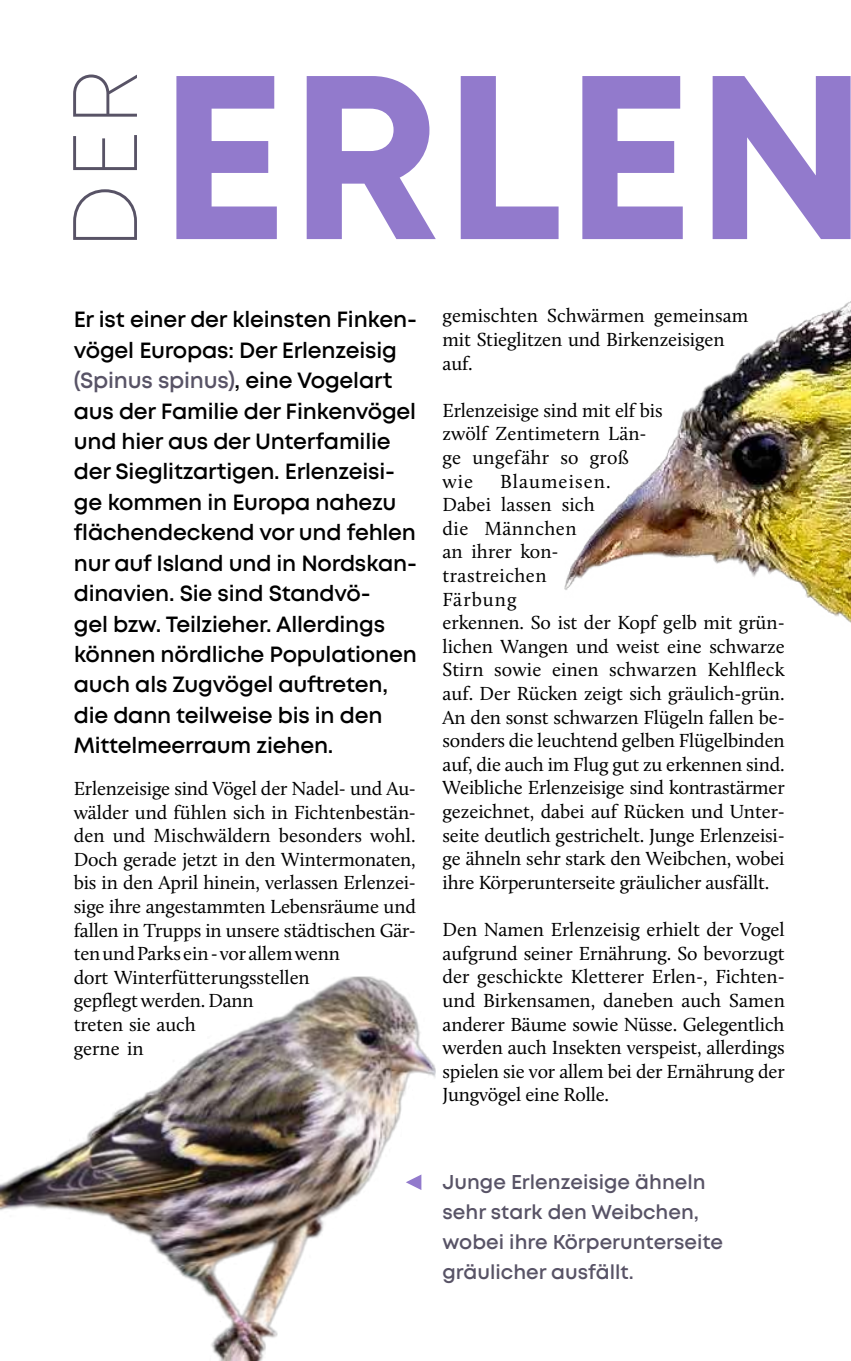
<style>
.page{position:relative;width:851px;height:1361px;background:#fff}
.page>*{position:absolute;margin:0;border:0;box-sizing:border-box;transform-origin:0 0}
.t1{font:700 232.8px "Mont";color:#927acc}
.t2{font:200 91.2px "Mont";color:#585366}
.t3{font:600 22px/30.4px "Mont";letter-spacing:-.01em;color:#000}
.t4{font:600 20px/30px "Mont";color:#585366}
.t5{font:19.6px/23.6px "Calluna";letter-spacing:-.01em;color:#000}
.s1{color:#585366}
</style>
<div class="page">
<img style="left:564px;top:302px;width:286px;height:320px">
<img style="left:0;top:976px;width:436px;height:385px">
<svg style="left:406px;top:1174px;width:15px;height:16px"></svg>
<h2 class="t2" style="left:49px;top:249px;width:182px;rotate:-90deg">DER</h2>
<h1 class="t1" style="left:158px;top:6px;width:712px">ERLEN</h1>
<p class="t3" style="left:74px;top:304px;width:345px">Er ist einer der kleinsten Finken-</p>
<p class="t3" style="left:74px;top:335px;width:344px">vögel Europas: Der Erlenzeisig <span class="s1">(Spinus spinus)</span>, eine Vogelart aus der Familie der Finkenvögel und hier aus der Unterfamilie der Sieglitzartigen. Erlenzeisi&shy;ge kommen in Europa nahezu flächendeckend vor und fehlen nur auf Island und in Nordskan&shy;dinavien. Sie sind Standvö-<br>gel bzw. Teilzieher. Allerdings können nördliche Populationen auch als Zugvögel auftreten, die dann teilweise bis in den<br>Mittelmeerraum ziehen.</p>
<p class="t5" style="left:74px;top:776px;width:344px">Erlenzeisige sind Vögel der Nadel- und Au&shy;wälder und fühlen sich in Fichtenbestän&shy;den und Mischwäldern besonders wohl.<br>Doch gerade jetzt in den Wintermonaten, bis in den April hinein, verlassen Erlenzei&shy;sige ihre angestammten Lebensräume und fallen in Trupps in unsere städtischen Gär&shy;ten und Parks ein - vor allem wenn<br>dort Winterfütterungsstellen<br>gepflegt werden. Dann<br>treten sie auch<br>gerne in</p>
<p class="t5" style="left:442px;top:304px;width:307px">gemischten Schwärmen gemeinsam mit Stieglitzen und Birkenzeisigen auf.</p>
<p class="t5" style="left:442px;top:398px;width:221px">Erlenzeisige sind mit elf bis zwölf Zentimetern Län&shy;ge ungefähr so groß wie</p>
<p class="t5" style="left:442px;top:469px;width:344px;text-indent:58px">Blaumeisen.<br>Dabei lassen sich<br>die Männchen<br>an ihrer kon-<br>trastreichen<br>Färbung<br>erkennen. So ist der Kopf gelb mit grün&shy;lichen Wangen und weist eine schwarze<br>Stirn sowie einen schwarzen Kehlfleck auf. Der Rücken zeigt sich gräulich-grün.<br>An den sonst schwarzen Flügeln fallen be&shy;sonders die leuchtend gelben Flügelbinden auf, die auch im Flug gut zu erkennen sind.<br>Weibliche Erlenzeisige sind kontrastärmer gezeichnet, dabei auf Rücken und Unter&shy;seite deutlich gestrichelt. Junge Erlenzeisi&shy;ge ähneln sehr stark den Weibchen, wobei ihre Körperunterseite gräulicher ausfällt.</p>
<p class="t5" style="left:442px;top:917px;width:344px;text-align:justify">Den Namen Erlenzeisig erhielt der Vogel aufgrund seiner Ernährung. So bevorzugt der geschickte Kletterer Erlen-, Fichten&shy;und Birkensamen, daneben auch Samen anderer Bäume sowie Nüsse. Gelegentlich werden auch Insekten verspeist, allerdings spielen sie vor allem bei der Ernährung der Jungvögel eine Rolle.</p>
<p class="t4" style="left:442px;top:1167px;width:282px">Junge Erlenzeisige ähneln sehr stark den Weibchen, wobei ihre Körperunterseite gräulicher ausfällt.</p>
</div>
